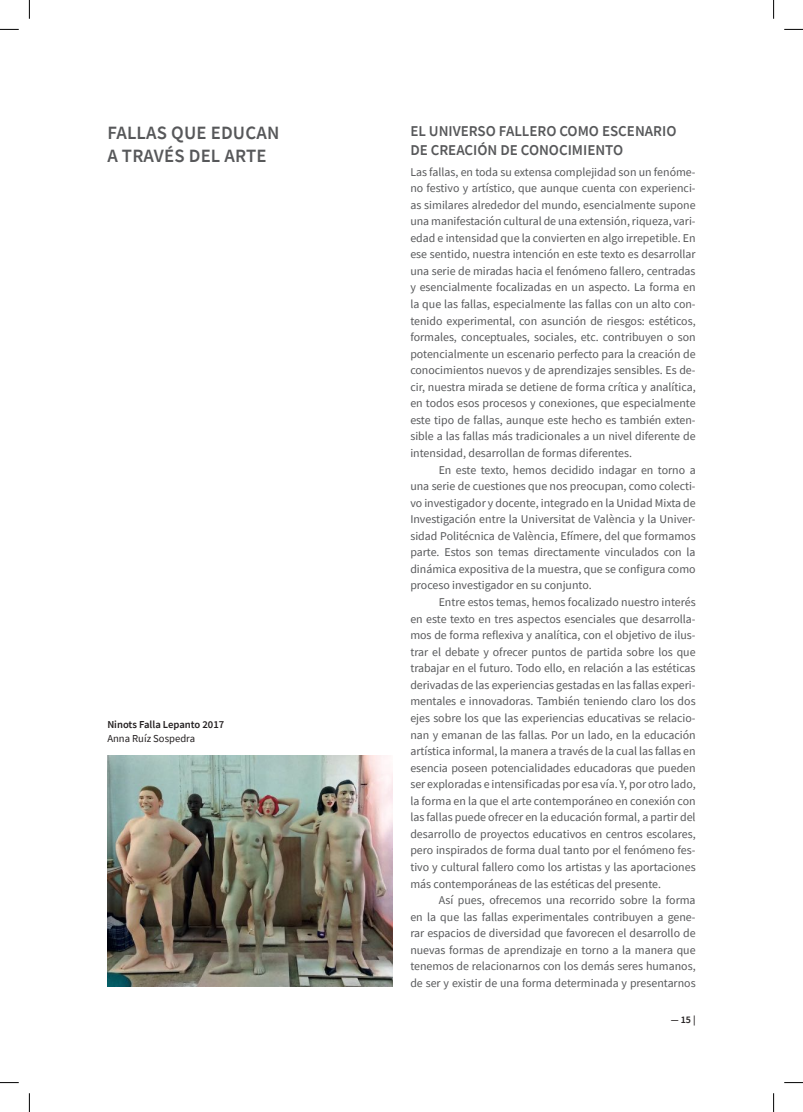
<style>
.page{position:relative;width:803px;height:1112px;background:#fff}
.page>*{position:absolute;margin:0;border:0;box-sizing:border-box;transform-origin:0 0}
.t1{font:600 18.75px/22.5px "Source Sans Pro";letter-spacing:.01em;color:#57585a}
.Heading-2{font:600 15px/19px "Source Sans Pro";color:#57585a}
.TEXTO{font:11.88px/16.5px "Source Sans Pro";color:#57585a;text-align:justify}
.t2{font:600 10.62px "Source Sans Pro";color:#231f20}
.t3{font:10.62px "Source Sans Pro";color:#231f20}
.t4{font:600 10px "Source Sans Pro";color:#231f20}
</style>
<div class="page">
<img style="left:107px;top:755px;width:286px;height:231px">
<svg style="left:0;top:29px;width:19px;height:1px"></svg>
<svg style="left:784px;top:29px;width:19px;height:1px"></svg>
<svg style="left:0;top:1082px;width:19px;height:1px"></svg>
<svg style="left:784px;top:1082px;width:19px;height:1px"></svg>
<svg style="left:29px;top:0;width:1px;height:19px"></svg>
<svg style="left:29px;top:1093px;width:1px;height:18px"></svg>
<svg style="left:773px;top:0;width:1px;height:19px"></svg>
<svg style="left:773px;top:1093px;width:1px;height:18px"></svg>
<p class="t1" style="left:107px;top:121px;width:173px">FALLAS QUE EDUCAN<br>A TRAVÉS DEL ARTE</p>
<p class="t2" style="left:107px;top:717px;width:118px">Ninots Falla Lepanto 2017</p>
<p class="t3" style="left:107px;top:731px;width:89px">Anna Ruíz Sospedra</p>
<p class="Heading-2" style="left:410px;top:122px;width:268px">EL UNIVERSO FALLERO COMO ESCENARIO<br>DE CREACIÓN DE CONOCIMIENTO</p>
<p class="TEXTO" style="left:410px;top:163px;width:287px">Las fallas, en toda su extensa complejidad son un fenóme&shy;no festivo y artístico, que aunque cuenta con experienci&shy;as similares alrededor del mundo, esencialmente supone una manifestación cultural de una extensión, riqueza, vari&shy;edad e intensidad que la convierten en algo irrepetible. En ese sentido, nuestra intención en este texto es desarrollar una serie de miradas hacia el fenómeno fallero, centradas y esencialmente focalizadas en un aspecto. La forma en la que las fallas, especialmente las fallas con un alto con&shy;tenido experimental, con asunción de riesgos: estéticos, formales, conceptuales, sociales, etc. contribuyen o son potencialmente un escenario perfecto para la creación de conocimientos nuevos y de aprendizajes sensibles. Es de&shy;cir, nuestra mirada se detiene de forma crítica y analítica, en todos esos procesos y conexiones, que especialmente este tipo de fallas, aunque este hecho es también exten&shy;sible a las fallas más tradicionales a un nivel diferente de intensidad, desarrollan de formas diferentes.</p>
<p class="TEXTO" style="left:410px;top:461px;width:287px;text-indent:28px">En este texto, hemos decidido indagar en torno a una serie de cuestiones que nos preocupan, como colecti&shy;vo investigador y docente, integrado en la Unidad Mixta de Investigación entre la Universitat de València y la Univer&shy;sidad Politécnica de València, Efímere, del que formamos parte. Estos son temas directamente vinculados con la dinámica expositiva de la muestra, que se configura como proceso investigador en su conjunto.</p>
<p class="TEXTO" style="left:410px;top:593px;width:287px;text-indent:28px">Entre estos temas, hemos focalizado nuestro interés en este texto en tres aspectos esenciales que desarrolla&shy;mos de forma reflexiva y analítica, con el objetivo de ilus&shy;trar el debate y ofrecer puntos de partida sobre los que trabajar en el futuro. Todo ello, en relación a las estéticas derivadas de las experiencias gestadas en las fallas experi&shy;mentales e innovadoras. También teniendo claro los dos ejes sobre los que las experiencias educativas se relacio&shy;nan y emanan de las fallas. Por un lado, en la educación artística informal, la manera a través de la cual las fallas en esencia poseen potencialidades educadoras que pueden ser exploradas e intensificadas por esa vía. Y, por otro lado, la forma en la que el arte contemporáneo en conexión con las fallas puede ofrecer en la educación formal, a partir del desarrollo de proyectos educativos en centros escolares, pero inspirados de forma dual tanto por el fenómeno fes&shy;tivo y cultural fallero como los artistas y las aportaciones más contemporáneas de las estéticas del presente.</p>
<p class="TEXTO" style="left:410px;top:891px;width:287px;text-indent:28px">Así pues, ofrecemos una recorrido sobre la forma en la que las fallas experimentales contribuyen a gene&shy;rar espacios de diversidad que favorecen el desarrollo de nuevas formas de aprendizaje en torno a la manera que tenemos de relacionarnos con los demás seres humanos, de ser y existir de una forma determinada y presentarnos</p>
<p class="t4" style="left:671px;top:1012px;width:26px">— 15 |</p>
</div>
